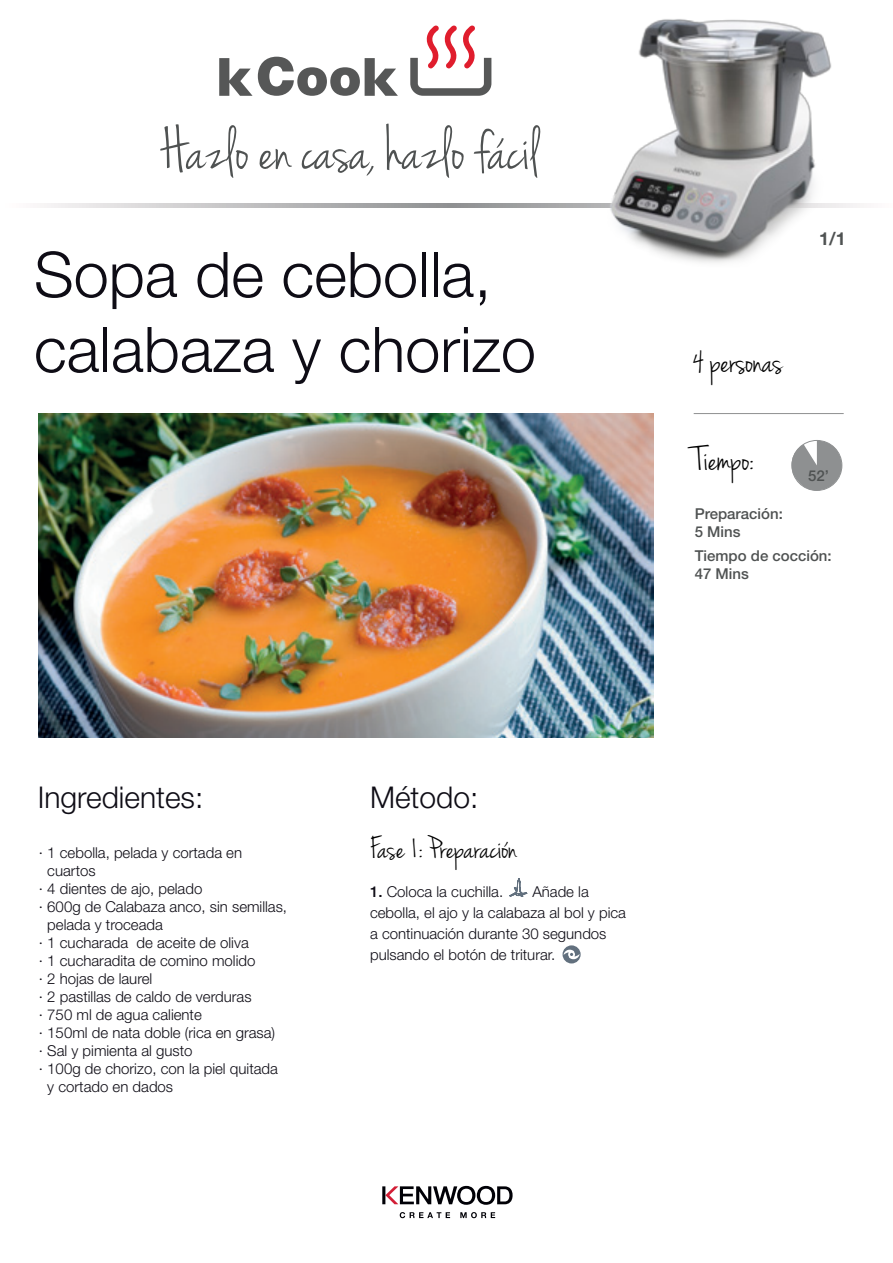
<style>
.page{position:relative;width:893px;height:1263px;background:#fff}
.page>*{position:absolute;margin:0;border:0;box-sizing:border-box;transform-origin:0 0}
.t1{font:300 63px/75px "Helvetica Neue LT Pro";color:#0e0c15}
.t2{font:63px "Jenna Sue";color:#4f5252}
.t3{font:36px "Jenna Sue";color:#000}
.t4{font:33px "Jenna Sue";color:#000}
.t5{font:300 30px "Helvetica Neue LT Pro";color:#0e0c15}
.t6{font:700 18px "Helvetica Neue LT Std";color:#4f5252}
.t7{font:300 15px/21px "Helvetica Neue LT Std";color:#0e0c15}
.t8{font:500 15px/18px "Helvetica Neue LT Std";color:#4f5252}
.s1{font-weight:500}
</style>
<div class="page">
<svg style="left:382px;top:1186px;width:131px;height:32px"></svg>
<hr style="left:694px;top:413px;width:150px;height:1px;background:#8e9091">
<svg style="left:44px;top:203px;width:816px;height:5px;background:#b9b9ba"></svg>
<img style="left:39px;top:414px;width:615px;height:323px">
<svg style="left:219px;top:57px;width:179px;height:39px"></svg>
<svg style="left:410px;top:25px;width:81px;height:71px"></svg>
<img style="left:583px;top:19px;width:267px;height:244px">
<svg style="left:791px;top:440px;width:51px;height:51px"></svg>
<svg style="left:510px;top:878px;width:17px;height:19px"></svg>
<svg style="left:562px;top:945px;width:19px;height:18px"></svg>
<svg style="left:564px;top:949px;width:16px;height:10px"></svg>
<h1 class="t2" style="left:161px;top:112px;width:379px">Hazlo en casa, hazlo fácil</h1>
<h1 class="t1" style="left:34px;top:236px;width:503px">Sopa de cebolla, calabaza y chorizo</h1>
<p class="t6" style="left:819px;top:227px;width:28px">1/1</p>
<h2 class="t3" style="left:693px;top:339px;width:91px">4 personas</h2>
<h2 class="t3" style="left:695px;top:437px;width:61px">Tiempo:</h2>
<p class="t8" style="left:695px;top:505px;width:90px">Preparación:<br>5 Mins</p>
<p class="t8" style="left:695px;top:547px;width:139px">Tiempo de cocción:<br>47 Mins</p>
<p class="t8" style="left:808px;top:467px;width:22px">52’</p>
<h3 class="t5" style="left:38px;top:778px;width:167px">Ingredientes:</h3>
<h3 class="t5" style="left:370px;top:778px;width:110px">Método:</h3>
<p class="t7" style="left:39px;top:842px;width:205px">· 1 cebolla, pelada y cortada en</p>
<p class="t7" style="left:47px;top:860px;width:50px">cuartos</p>
<p class="t7" style="left:39px;top:878px;width:165px">· 4 dientes de ajo, pelado</p>
<p class="t7" style="left:39px;top:896px;width:250px">· 600g de Calabaza anco, sin semillas,</p>
<p class="t7" style="left:47px;top:914px;width:117px">pelada y troceada</p>
<p class="t7" style="left:39px;top:932px;width:211px">· 1 cucharada de aceite de oliva</p>
<p class="t7" style="left:39px;top:950px;width:218px">· 1 cucharadita de comino molido</p>
<p class="t7" style="left:39px;top:968px;width:115px">· 2 hojas de laurel</p>
<p class="t7" style="left:39px;top:986px;width:214px">· 2 pastillas de caldo de verduras</p>
<p class="t7" style="left:39px;top:1004px;width:164px">· 750 ml de agua caliente</p>
<p class="t7" style="left:39px;top:1022px;width:238px">· 150ml de nata doble (rica en grasa)</p>
<p class="t7" style="left:39px;top:1040px;width:155px">· Sal y pimienta al gusto</p>
<p class="t7" style="left:39px;top:1058px;width:240px">· 100g de chorizo, con la piel quitada</p>
<p class="t7" style="left:47px;top:1076px;width:127px">y cortado en dados</p>
<h3 class="t4" style="left:370px;top:827px;width:149px">Fase 1: Preparación</h3>
<p class="t7" style="left:370px;top:880px;width:135px"><span class="s1">1.</span> Coloca la cuchilla.</p>
<p class="t7" style="left:370px;top:880px;width:257px;text-indent:162px">Añade la cebolla, el ajo y la calabaza al bol y pica a continuación durante 30 segundos pulsando el botón de triturar.</p>
</div>
